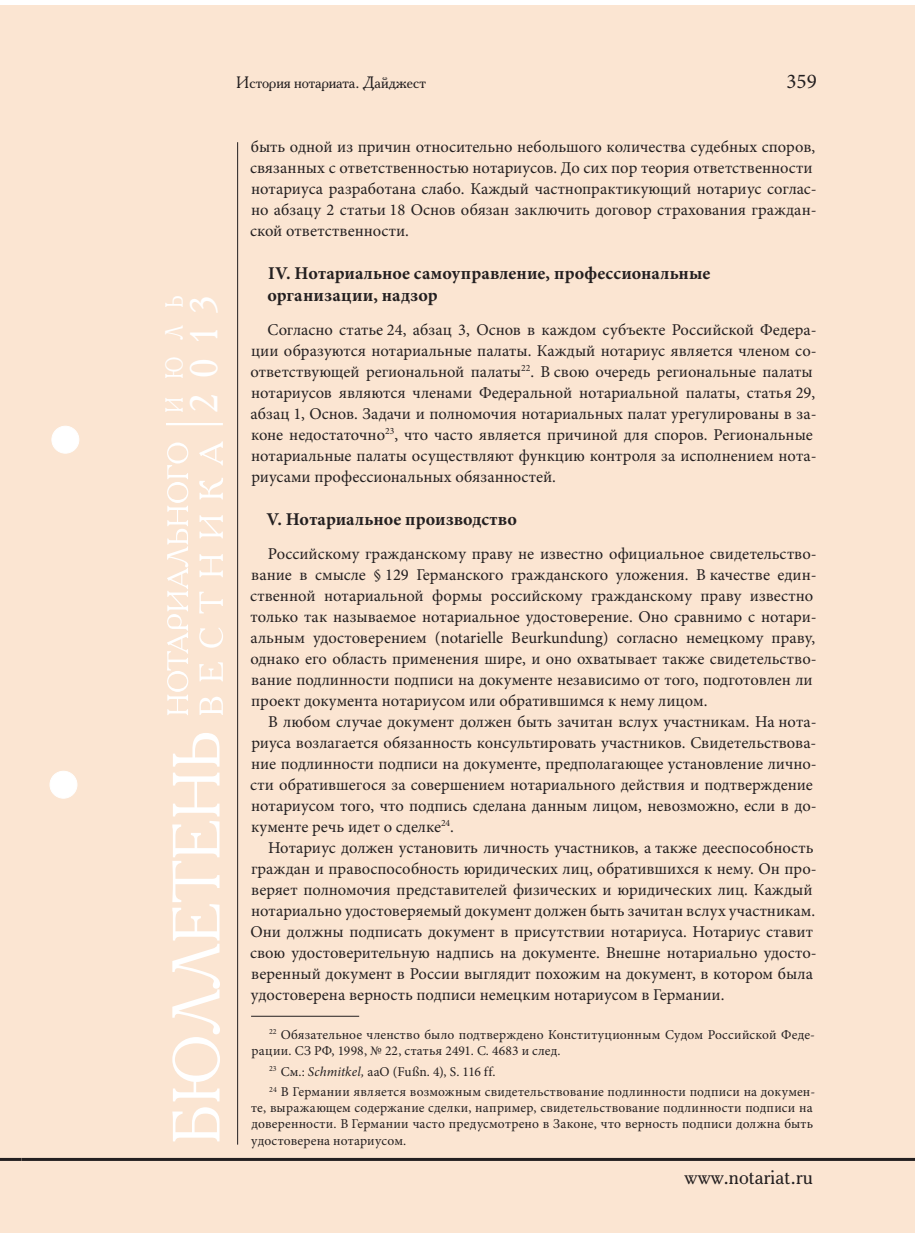
<style>
.page{position:relative;width:915px;height:1234px;background:#fff}
.page>*{position:absolute;margin:0;border:0;box-sizing:border-box;transform-origin:0 0}
.t1{font:39px "Academy";color:#fff}
.t2{font:24.75px "Academy";color:#fff;scale:.82 1}
.t3{font:22.5px "Academy";color:#231f20}
.t4{font:21px "Minion Pro";color:#231f20}
.t5{font:700 18px/21.6px "Minion Pro";letter-spacing:.01em;color:#231f20}
.t6{font:16.5px/21px "Minion Pro";color:#231f20}
.t7{font:16.5px "Academy";letter-spacing:-.01em;color:#231f20}
.t8{font:13.5px/16.2px "Minion Pro";letter-spacing:.015em;color:#231f20}
.s1{font-style:italic}
</style>
<div class="page">
<div style="left:0;top:5px;width:21px;height:1227px;background:#fbe5d2"></div>
<hr style="left:0;top:1157px;width:21px;height:3px;background:#231f20">
<div style="left:21px;top:5px;width:893px;height:1227px;background:#fbe5d2"></div>
<hr style="left:21px;top:1157px;width:893px;height:3px;background:#231f20">
<div style="left:52px;top:426px;width:27px;height:27px;background:#fff;border-radius:50%"></div>
<div style="left:52px;top:426px;width:27px;height:27px;border:1px solid #fff;border-radius:50%"></div>
<div style="left:50px;top:771px;width:27px;height:27px;background:#fff;border-radius:50%"></div>
<div style="left:50px;top:771px;width:27px;height:27px;border:1px solid #fff;border-radius:50%"></div>
<hr style="left:166px;top:423px;width:57px;height:2px;background:#fff">
<svg style="left:172px;top:733px;width:48px;height:408px"></svg>
<svg style="left:167px;top:442px;width:21px;height:273px"></svg>
<svg style="left:199px;top:441px;width:24px;height:273px"></svg>
<hr style="left:237px;top:142px;width:1px;height:1002px;background:#231f20">
<hr style="left:251px;top:1015px;width:108px;height:1px;background:#231f20">
<p class="t7" style="left:236px;top:72px;width:191px">История нотариата. Дайджест</p>
<p class="t4" style="left:786px;top:73px;width:32px">359</p>
<h2 class="t2" style="left:159px;top:412px;width:145px;rotate:-90deg">ИЮЛЬ</h2>
<h1 class="t1" style="left:179px;top:412px;width:119px;rotate:-90deg">2013</h1>
<p class="t6" style="left:250px;top:138px;width:568px">быть одной из причин относительно небольшого количества судебных споров, связанных с ответственностью нотариусов. До сих пор теория ответственности нотариуса разработана слабо. Каждый частнопрактикующий нотариус соглас&shy;но абзацу 2 статьи 18 Основ обязан заключить договор страхования граждан&shy;ской ответственности.</p>
<p class="t5" style="left:267px;top:262px;width:444px">IV. Нотариальное самоуправление, профессиональные организации, надзор</p>
<p class="t6" style="left:250px;top:320px;width:567px;text-indent:17px">Согласно статье 24, абзац 3, Основ в каждом субъекте Российской Федера&shy;ции образуются нотариальные палаты. Каждый нотариус является членом со&shy;ответствующей региональной палаты<sup>22</sup>. В свою очередь региональные палаты нотариусов являются членами Федеральной нотариальной палаты, статья 29, абзац 1, Основ. Задачи и полномочия нотариальных палат урегулированы в за&shy;коне недостаточно<sup>23</sup>, что часто является причиной для споров. Региональные нотариальные палаты осуществляют функцию контроля за исполнением нота&shy;риусами профессиональных обязанностей.</p>
<p class="t5" style="left:266px;top:507px;width:252px">V. Нотариальное производство</p>
<p class="t6" style="left:250px;top:544px;width:568px;text-indent:18px">Российскому гражданскому праву не известно официальное свидетельство&shy;вание в смысле § 129 Германского гражданского уложения. В качестве един&shy;ственной нотариальной формы российскому гражданскому праву известно только так называемое нотариальное удостоверение. Оно сравнимо с нотари&shy;альным удостоверением (notarielle Beurkundung) согласно немецкому праву, однако его область применения шире, и оно охватывает также свидетельство&shy;вание подлинности подписи на документе независимо от того, подготовлен ли проект документа нотариусом или обратившимся к нему лицом.</p>
<p class="t6" style="left:250px;top:712px;width:568px;text-indent:18px">В любом случае документ должен быть зачитан вслух участникам. На нота&shy;риуса возлагается обязанность консультировать участников. Свидетельствова&shy;ние подлинности подписи на документе, предполагающее установление лично&shy;сти обратившегося за совершением нотариального действия и подтверждение нотариусом того, что подпись сделана данным лицом, невозможно, если в до&shy;кументе речь идет о сделке<sup>24</sup>.</p>
<p class="t6" style="left:250px;top:838px;width:568px;text-indent:18px">Нотариус должен установить личность участников, а также дееспособность граждан и правоспособность юридических лиц, обратившихся к нему. Он про&shy;веряет полномочия представителей физических и юридических лиц. Каждый нотариально удостоверяемый документ должен быть зачитан вслух участникам.<br>Они должны подписать документ в присутствии нотариуса. Нотариус ставит свою удостоверительную надпись на документе. Внешне нотариально удосто&shy;веренный документ в России выглядит похожим на документ, в котором была удостоверена верность подписи немецким нотариусом в Германии.</p>
<p class="t8" style="left:251px;top:1027px;width:564px;text-indent:17px"><sup>22</sup> Обязательное членство было подтверждено Конституционным Судом Российской Феде&shy;рации. СЗ РФ, 1998, № 22, статья 2491. С. 4683 и след.</p>
<p class="t8" style="left:269px;top:1061px;width:547px;line-height:20.4px"><sup>23</sup> См.: <span class="s1">Schmitkel,</span> aaO (Fußn. 4), S. 116 ff.<br><sup>24</sup> В Германии является возможным свидетельствование подлинности подписи на докумен-</p>
<p class="t8" style="left:251px;top:1100px;width:563px;text-align:justify">те, выражающем содержание сделки, например, свидетельствование подлинности подписи на доверенности. В Германии часто предусмотрено в Законе, что верность подписи должна быть удостоверена нотариусом.</p>
<h3 class="t3" style="left:684px;top:1161px;width:130px">www.notariat.ru</h3>
</div>
